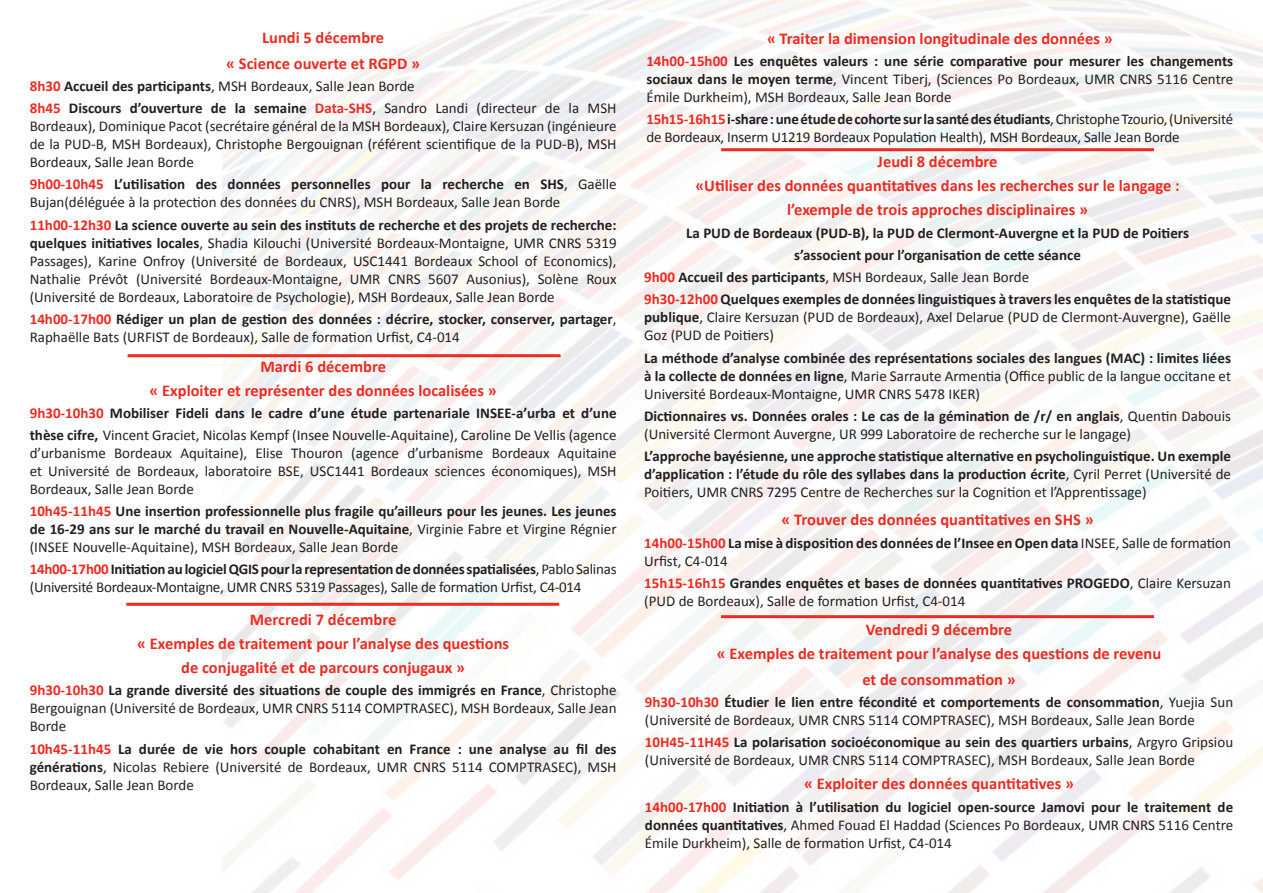
<style>
.page{position:relative;width:1263px;height:893px;background:#fff}
.page>*{position:absolute;margin:0;border:0;box-sizing:border-box;transform-origin:0 0}
.t1{font:700 16.5px "Calibri";color:#ec2b23}
.t2{font:15px/18px "Calibri";color:#231f20;text-align:justify}
.t3{font:700 15px/18px "Calibri";color:#231f20}
.s1{font-weight:700;color:#ec2b23}
.s2{font-weight:700}
.s3{color:#ec2b23}
.s4{font-weight:400}
</style>
<div class="page">
<hr style="left:128px;top:354px;width:432px;height:3px;background:#ec2b23">
<hr style="left:126px;top:603px;width:433px;height:3px;background:#ec2b23">
<hr style="left:721px;top:615px;width:433px;height:3px;background:#ec2b23">
<hr style="left:721px;top:148px;width:433px;height:3px;background:#ec2b23">
<p class="t1" style="left:262px;top:26px;width:124px">Lundi 5 décembre</p>
<p class="t1" style="left:226px;top:52px;width:195px">« Science ouverte et RGPD »</p>
<p class="t2" style="left:30px;top:77px;width:386px"><span class="s1">8h30</span> <span class="s2">Accueil des participants</span>, MSH Bordeaux, Salle Jean Borde</p>
<p class="t2" style="left:30px;top:99px;width:588px"><span class="s1">8h45</span> <span class="s2">Discours d’ouverture de la semaine</span> <span class="s1">Data-SHS</span>, Sandro Landi (directeur de la MSH Bordeaux), Dominique Pacot (secrétaire général de la MSH Bordeaux), Claire Kersuzan (ingénieure de la PUD-B, MSH Bordeaux), Christophe Bergouignan (référent scientifique de la PUD-B), MSH Bordeaux, Salle Jean Borde</p>
<p class="t2" style="left:30px;top:175px;width:588px"><span class="s1">9h00-10h45</span> <span class="s2">L’utilisation des données personnelles pour la recherche en SHS</span>, Gaëlle<br>Bujan(déléguée à la protection des données du CNRS), MSH Bordeaux, Salle Jean Borde</p>
<p class="t2" style="left:30px;top:215px;width:588px"><span class="s1">11h00-12h30</span> <span class="s2">La science ouverte au sein des instituts de recherche et des projets de recherche: quelques initiatives locales</span>, Shadia Kilouchi (Université Bordeaux-Montaigne, UMR CNRS 5319<br>Passages), Karine Onfroy (Université de Bordeaux, USC1441 Bordeaux School of Economics), Nathalie Prévôt (Université Bordeaux-Montaigne, UMR CNRS 5607 Ausonius), Solène Roux (Université de Bordeaux, Laboratoire de Psychologie), MSH Bordeaux, Salle Jean Borde</p>
<p class="t3" style="left:30px;top:309px;width:588px"><span class="s3">14h00-17h00</span> Rédiger un plan de gestion des données : décrire, stocker, conserver, partager<span class="s4">,<br>Raphaëlle Bats (URFIST de Bordeaux), Salle de formation Urfist, C4-014</span></p>
<p class="t1" style="left:260px;top:355px;width:127px">Mardi 6 décembre</p>
<p class="t1" style="left:150px;top:379px;width:349px">« Exploiter et représenter des données localisées »</p>
<p class="t3" style="left:30px;top:402px;width:588px;line-height:21.6px"><span class="s3">9h30-10h30</span> Mobiliser Fideli dans le cadre d’une étude partenariale INSEE-a’urba et d’une thèse cifre, <span class="s4">Vincent Graciet, Nicolas Kempf (Insee Nouvelle-Aquitaine), Caroline De Vellis (agence</span></p>
<p class="t2" style="left:30px;top:443px;width:588px">d’urbanisme Bordeaux Aquitaine), Elise Thouron (agence d’urbanisme Bordeaux Aquitaine et Université de Bordeaux, laboratoire BSE, USC1441 Bordeaux sciences économiques), MSH Bordeaux, Salle Jean Borde</p>
<p class="t3" style="left:30px;top:502px;width:588px;text-align:justify"><span class="s3">10h45-11h45</span> Une insertion professionnelle plus fragile qu’ailleurs pour les jeunes. Les jeunes de 16-29 ans sur le marché du travail en Nouvelle-Aquitaine<span class="s4">, Virginie Fabre et Virgine Régnier (INSEE Nouvelle-Aquitaine), MSH Bordeaux, Salle Jean Borde</span></p>
<p class="t2" style="left:30px;top:560px;width:588px"><span class="s1">14h00-17h00</span> <span class="s2">Initiation au logiciel QGIS pour la representation de données spatialisées</span>, Pablo Salinas (Université Bordeaux-Montaigne, UMR CNRS 5319 Passages), Salle de formation Urfist, C4-014</p>
<p class="t1" style="left:250px;top:608px;width:148px">Mercredi 7 décembre</p>
<p class="t1" style="left:137px;top:632px;width:373px">« Exemples de traitement pour l’analyse des questions</p>
<p class="t1" style="left:181px;top:656px;width:285px">de conjugalité et de parcours conjugaux »</p>
<p class="t2" style="left:30px;top:681px;width:588px"><span class="s1">9h30-10h30</span> <span class="s2">La grande diversité des situations de couple des immigrés en France</span>, Christophe Bergouignan (Université de Bordeaux, UMR CNRS 5114 COMPTRASEC), MSH Bordeaux, Salle Jean Borde</p>
<p class="t2" style="left:30px;top:739px;width:588px"><span class="s1">10h45-11h45</span> <span class="s2">La durée de vie hors couple cohabitant en France : une analyse au fil des générations</span>, Nicolas Rebiere (Université de Bordeaux, UMR CNRS 5114 COMPTRASEC), MSH Bordeaux, Salle Jean Borde</p>
<p class="t1" style="left:767px;top:27px;width:347px">« Traiter la dimension longitudinale des données »</p>
<p class="t2" style="left:646px;top:52px;width:588px"><span class="s1">14h00-15h00</span> <span class="s2">Les enquêtes valeurs : une série comparative pour mesurer les changements sociaux dans le moyen terme</span>, Vincent Tiberj, (Sciences Po Bordeaux, UMR CNRS 5116 Centre Émile Durkheim), MSH Bordeaux, Salle Jean Borde</p>
<p class="t2" style="left:646px;top:110px;width:588px"><span class="s1">15h15-16h15</span><span class="s2">i-share : une étude de cohorte sur la santé des étudiants</span>, Christophe Tzourio, (Université de Bordeaux, Inserm U1219 Bordeaux Population Health), MSH Bordeaux, Salle Jean Borde</p>
<p class="t1" style="left:877px;top:150px;width:121px">Jeudi 8 décembre</p>
<p class="t1" style="left:695px;top:174px;width:486px">«Utiliser des données quantitatives dans les recherches sur le langage :</p>
<p class="t1" style="left:787px;top:198px;width:303px">l’exemple de trois approches disciplinaires »</p>
<p class="t3" style="left:686px;top:223px;width:504px">La PUD de Bordeaux (PUD-B), la PUD de Clermont-Auvergne et la PUD de Poitiers</p>
<p class="t3" style="left:794px;top:245px;width:288px">s’associent pour l’organisation de cette séance</p>
<p class="t2" style="left:644px;top:268px;width:386px"><span class="s1">9h00</span> <span class="s2">Accueil des participants</span>, MSH Bordeaux, Salle Jean Borde</p>
<p class="t2" style="left:644px;top:290px;width:588px"><span class="s1">9h30-12h00</span> <span class="s2">Quelques exemples de données linguistiques à travers les enquêtes de la statistique publique</span>, Claire Kersuzan (PUD de Bordeaux), Axel Delarue (PUD de Clermont-Auvergne), Gaëlle Goz (PUD de Poitiers)</p>
<p class="t3" style="left:644px;top:348px;width:588px;text-align:justify">La méthode d’analyse combinée des représentations sociales des langues (MAC) : limites liées à la collecte de données en ligne<span class="s4">, Marie Sarraute Armentia (Office public de la langue occitane et Université Bordeaux-Montaigne, UMR CNRS 5478 IKER)</span></p>
<p class="t2" style="left:644px;top:406px;width:588px"><span class="s2">Dictionnaires vs. Données orales : Le cas de la gémination de /r/ en anglais</span>, Quentin Dabouis (Université Clermont Auvergne, UR 999 Laboratoire de recherche sur le langage)</p>
<p class="t3" style="left:644px;top:447px;width:588px;text-align:justify">L’approche bayésienne, une approche statistique alternative en psycholinguistique. Un exemple d’application : l’étude du rôle des syllabes dans la production écrite<span class="s4">, Cyril Perret (Université de Poitiers, UMR CNRS 7295 Centre de Recherches sur la Cognition et l’Apprentissage)</span></p>
<p class="t1" style="left:782px;top:508px;width:313px">« Trouver des données quantitatives en SHS »</p>
<p class="t3" style="left:644px;top:533px;width:588px"><span class="s3">14h00-15h00</span> La mise à disposition des données de l’Insee en Open data <span class="s4">INSEE, Salle de formation<br>Urfist, C4-014</span></p>
<p class="t2" style="left:644px;top:574px;width:588px"><span class="s1">15h15-16h15</span> <span class="s2">Grandes enquêtes et bases de données quantitatives PROGEDO</span>, Claire Kersuzan (PUD de Bordeaux), Salle de formation Urfist, C4-014</p>
<p class="t1" style="left:866px;top:618px;width:148px">Vendredi 9 décembre</p>
<p class="t1" style="left:717px;top:642px;width:446px">« Exemples de traitement pour l’analyse des questions de revenu</p>
<p class="t1" style="left:862px;top:668px;width:155px">et de consommation »</p>
<p class="t2" style="left:645px;top:693px;width:590px"><span class="s1">9h30-10h30</span> <span class="s2">Étudier le lien entre fécondité et comportements de consommation</span>, Yuejia Sun (Université de Bordeaux, UMR CNRS 5114 COMPTRASEC), MSH Bordeaux, Salle Jean Borde</p>
<p class="t2" style="left:645px;top:733px;width:590px"><span class="s1">10H45-11H45</span> <span class="s2">La polarisation socioéconomique au sein des quartiers urbains</span>, Argyro Gripsiou (Université de Bordeaux, UMR CNRS 5114 COMPTRASEC), MSH Bordeaux, Salle Jean Borde</p>
<p class="t1" style="left:804px;top:772px;width:271px">« Exploiter des données quantitatives »</p>
<p class="t2" style="left:645px;top:797px;width:590px"><span class="s1">14h00-17h00</span> <span class="s2">Initiation à l’utilisation du logiciel open-source Jamovi pour le traitement de données quantitatives</span>, Ahmed Fouad El Haddad (Sciences Po Bordeaux, UMR CNRS 5116 Centre Émile Durkheim), Salle de formation Urfist, C4-014</p>
</div>
